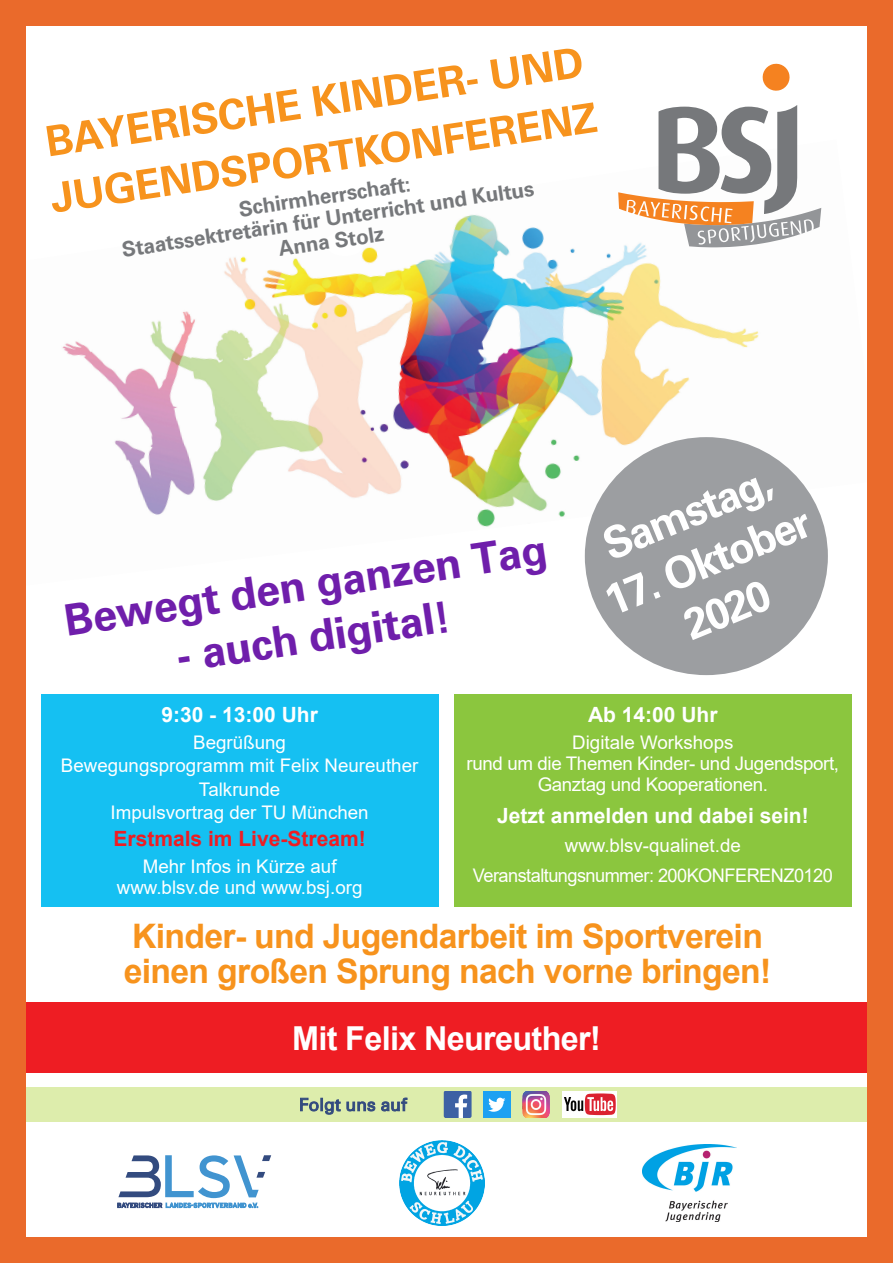
<style>
.page{position:relative;width:893px;height:1263px;background:#fff}
.page>*{position:absolute;margin:0;border:0;box-sizing:border-box;transform-origin:0 0}
.t1{font:700 43.58px "Univers";color:#6f1eab}
.t2{font:700 43.58px "Univers";color:#fff}
.t3{font:700 33.75px "Arial";letter-spacing:-.02em;color:#f7931d}
.t4{font:700 33px "Arial";letter-spacing:-.02em;color:#fff}
.t5{font:700 21px/22.5px "Univers";color:#76787b;text-align:center}
.t6{font:700 21px "Arial";color:#fff}
.t7{font:700 21px "Arial";color:#ee1d23}
.t8{font:18.75px/21px "Arial";color:#fff;text-align:center}
.t9{font:18.75px/21px "Arial";letter-spacing:-.02em;color:#fff;text-align:center}
.t10{font:18.75px "Arial";letter-spacing:-.03em;color:#fff}
</style>
<div class="page">
<div style="left:0;top:1002px;width:893px;height:71px;background:#ee1d23"></div>
<div style="left:41px;top:694px;width:397px;height:213px;background:#15c0f2"></div>
<img style="left:51px;top:156px;width:777px;height:431px">
<div style="left:585px;top:437px;width:243px;height:238px;background:#9c9ea1;border-radius:50%"></div>
<div style="left:3px;top:1087px;width:876px;height:35px;background:#ddedac"></div>
<svg style="left:762px;top:64px;width:28px;height:27px"></svg>
<svg style="left:618px;top:105px;width:203px;height:142px"></svg>
<svg style="left:46px;top:49px;width:536px;height:107px"></svg>
<svg style="left:52px;top:102px;width:546px;height:110px"></svg>
<img style="left:643px;top:1144px;width:94px;height:78px">
<svg style="left:118px;top:1155px;width:153px;height:53px"></svg>
<svg style="left:444px;top:1091px;width:28px;height:26px"></svg>
<div style="left:483px;top:1091px;width:28px;height:27px;background:#1da1f2"></div>
<svg style="left:488px;top:1098px;width:17px;height:14px"></svg>
<img style="left:522px;top:1091px;width:28px;height:26px">
<div style="left:562px;top:1091px;width:55px;height:26px;background:#fff"></div>
<svg style="left:564px;top:1093px;width:52px;height:22px"></svg>
<img style="left:400px;top:1140px;width:85px;height:85px">
<div style="left:0;top:0;width:26px;height:1263px;background:#ea6a2b"></div>
<div style="left:867px;top:0;width:26px;height:1263px;background:#ea6a2b"></div>
<div style="left:0;top:0;width:893px;height:26px;background:#ea6a2b"></div>
<div style="left:0;top:1237px;width:893px;height:26px;background:#ea6a2b"></div>
<svg style="left:300px;top:1098px;width:107px;height:16px"></svg>
<div style="left:454px;top:694px;width:398px;height:213px;background:#8bc63e"></div>
<div style="left:325px;top:231px;width:40px;height:25px;background:#fff;border-radius:50%"></div>
<p class="t5" style="left:117px;top:218px;width:418px;rotate:-9deg">Schirmherrschaft:<br>Staatssektretärin für Unterricht und Kultus<br>Anna Stolz</p>
<p class="t1" style="left:61px;top:593px;width:489px;rotate:-8deg">Bewegt den ganzen Tag</p>
<p class="t1" style="left:173px;top:630px;width:278px;rotate:-8deg">- auch digital!</p>
<p class="t2" style="left:595px;top:522px;width:180px;rotate:-22deg">Samstag,</p>
<p class="t2" style="left:597px;top:578px;width:220px;rotate:-22deg">17. Oktober</p>
<p class="t2" style="left:676px;top:602px;width:90px;rotate:-22deg">2020</p>
<p class="t6" style="left:161px;top:700px;width:158px">9:30 - 13:00 Uhr</p>
<p class="t8" style="left:193px;top:732px;width:94px">Begrüßung</p>
<p class="t8" style="left:61px;top:755px;width:359px">Bewegungsprogramm mit Felix Neureuther</p>
<p class="t8" style="left:199px;top:778px;width:83px">Talkrunde</p>
<p class="t8" style="left:111px;top:801px;width:260px">Impulsvortrag der TU München</p>
<p class="t7" style="left:114px;top:824px;width:254px">Erstmals im Live-Stream!</p>
<p class="t8" style="left:117px;top:856px;width:247px">Mehr Infos in Kürze auf www.blsv.de und www.bsj.org</p>
<p class="t3" style="left:132px;top:912px;width:632px">Kinder- und Jugendarbeit im Sportverein</p>
<p class="t3" style="left:124px;top:947px;width:649px">einen großen Sprung nach vorne bringen!</p>
<p class="t6" style="left:588px;top:700px;width:131px">Ab 14:00 Uhr</p>
<p class="t9" style="left:466px;top:732px;width:374px">Digitale Workshops<br>rund um die Themen Kinder- und Jugendsport,<br>Ganztag und Kooperationen.</p>
<p class="t6" style="left:497px;top:801px;width:313px">Jetzt anmelden und dabei sein!</p>
<p class="t8" style="left:565px;top:835px;width:178px">www.blsv-qualinet.de</p>
<p class="t10" style="left:473px;top:862px;width:361px">Veranstaltungsnummer: 200KONFERENZ0120</p>
<p class="t4" style="left:292px;top:1015px;width:310px">Mit Felix Neureuther!</p>
</div>
